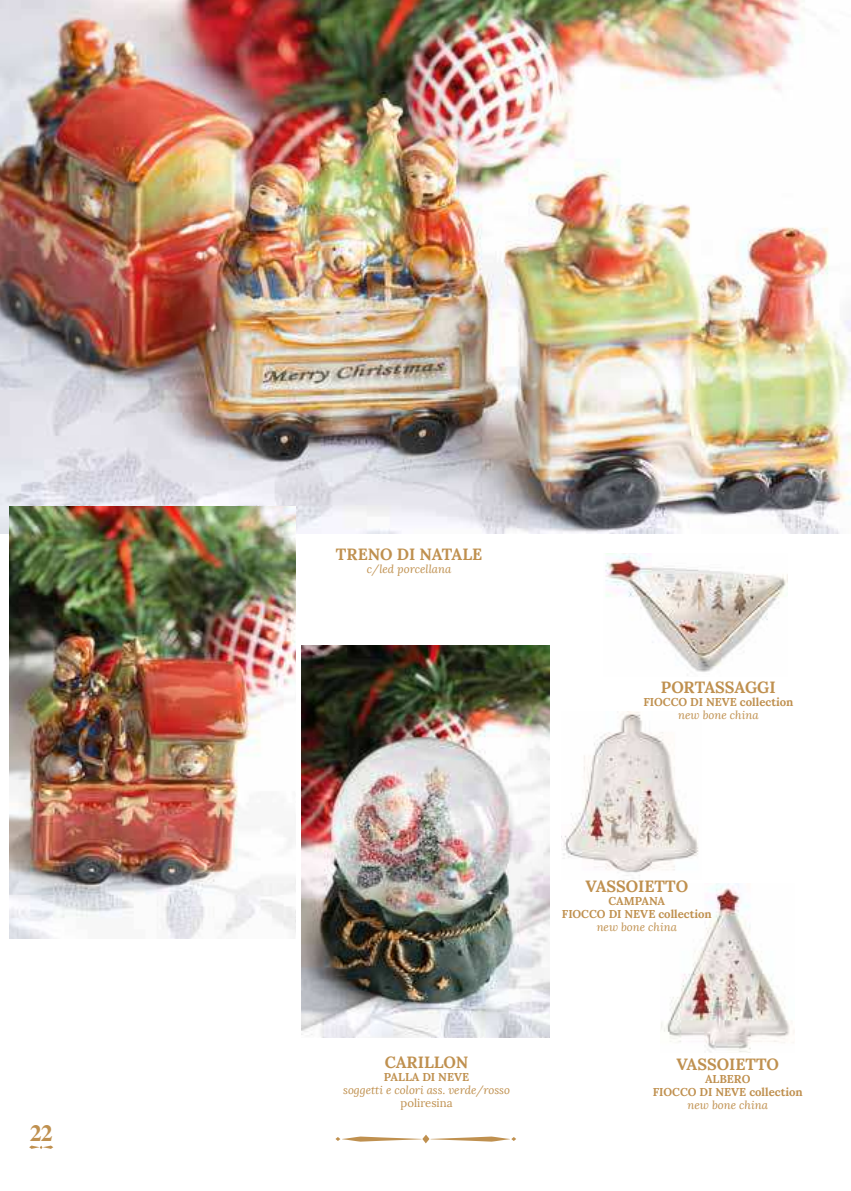
<style>
.page{position:relative;width:851px;height:1191px;background:#fff}
.page>*{position:absolute;margin:0;border:0;box-sizing:border-box;transform-origin:0 0}
.t1{font:22.6px "Bilingual Serif Font";color:#bf904f}
.t2{font:700 16.2px "Lora";color:#bf904f}
.t3{font:700 11.4px/13px "Lora";color:#bf904f;text-align:center}
.t4{font:italic 11.4px "Lora";color:#bf904f}
.t5{font:11.4px "Lora";color:#bf904f}
</style>
<div class="page">
<img style="left:0;top:0;width:850px;height:533px">
<img style="left:302px;top:645px;width:247px;height:392px">
<img style="left:9px;top:506px;width:286px;height:432px">
<img style="left:605px;top:554px;width:182px;height:122px">
<img style="left:661px;top:884px;width:133px;height:168px">
<img style="left:561px;top:711px;width:138px;height:165px">
<svg style="left:335px;top:1135px;width:181px;height:8px"></svg>
<svg style="left:29px;top:1145px;width:24px;height:4px"></svg>
<h1 class="t1" style="left:30px;top:1123px;width:24px">22</h1>
<h2 class="t2" style="left:336px;top:543px;width:148px">TRENO DI NATALE</h2>
<p class="t4" style="left:367px;top:564px;width:86px">c/led porcellana</p>
<h2 class="t2" style="left:661px;top:677px;width:116px">PORTASSAGGI</h2>
<p class="t3" style="left:643px;top:695px;width:151px">FIOCCO DI NEVE collection</p>
<p class="t4" style="left:678px;top:710px;width:82px">new bone china</p>
<h2 class="t2" style="left:384px;top:1052px;width:85px">CARILLON</h2>
<p class="t3" style="left:384px;top:1070px;width:87px">PALLA DI NEVE</p>
<p class="t4" style="left:343px;top:1085px;width:168px">soggetti e colori ass. verde/rosso</p>
<p class="t5" style="left:400px;top:1098px;width:53px">poliresina</p>
<h2 class="t2" style="left:585px;top:876px;width:104px">VASSOIETTO</h2>
<p class="t3" style="left:561px;top:894px;width:151px">CAMPANA<br>FIOCCO DI NEVE collection</p>
<p class="t4" style="left:596px;top:922px;width:82px">new bone china</p>
<h2 class="t2" style="left:676px;top:1054px;width:104px">VASSOIETTO</h2>
<p class="t3" style="left:652px;top:1072px;width:151px">ALBERO<br>FIOCCO DI NEVE collection</p>
<p class="t4" style="left:687px;top:1099px;width:82px">new bone china</p>
</div>
